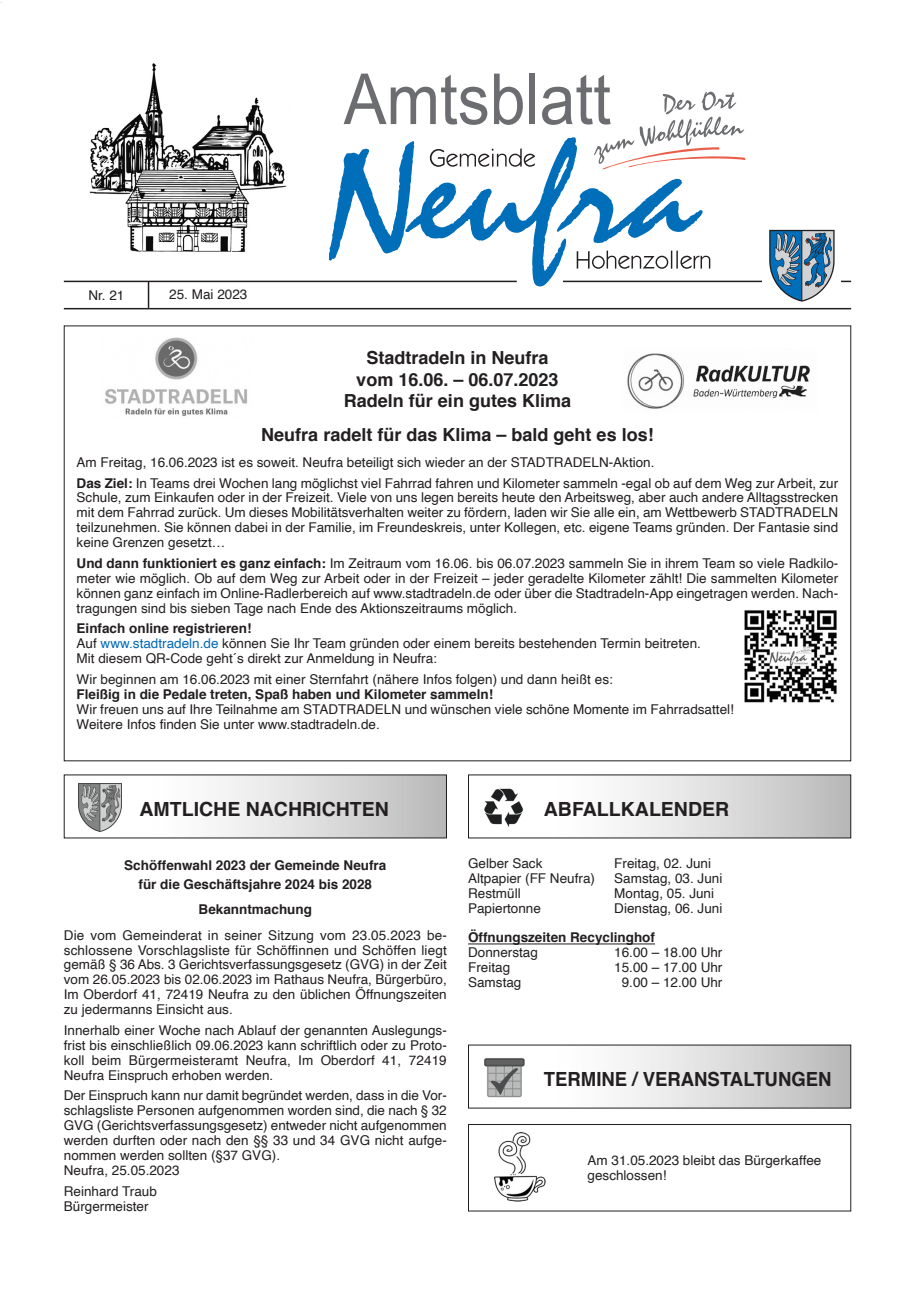
<style>
.page{position:relative;width:915px;height:1297px;background:#fff}
.page>*{position:absolute;margin:0;border:0;box-sizing:border-box;transform-origin:0 0}
.t1{font:70.5px "Arial";color:#6c6d70;scale:.91 1}
.t2{font:700 19.5px "Helvetica";color:#231f20}
.t3{font:700 19.5px "Helvetica";color:#231f20;scale:.95 1}
.t4{font:700 18px/21.6px "Helvetica";color:#231f20;text-align:center}
.t5{font:13.5px/14.9px "Helvetica";color:#231f20;text-align:justify}
.t6{font:700 13.5px "Helvetica";color:#231f20}
.t7{font:4.5px "Helvetica";color:#231f20}
.s1{font-weight:700}
.s2{color:#0069b5}
</style>
<div class="page">
<img style="left:89px;top:63px;width:198px;height:189px">
<hr style="left:64px;top:308px;width:786px;height:1px;background:#231f20">
<hr style="left:562px;top:281px;width:288px;height:1px;background:#231f20">
<hr style="left:64px;top:281px;width:452px;height:1px;background:#231f20">
<div style="left:762px;top:227px;width:78px;height:77px;background:#fff"></div>
<svg style="left:769px;top:230px;width:65px;height:72px;background:#7295ae"></svg>
<svg style="left:148px;top:282px;width:1px;height:26px"></svg>
<svg style="left:329px;top:92px;width:416px;height:194px"></svg>
<div style="left:65px;top:775px;width:381px;height:62px;background:linear-gradient(to right,#fff,#c2c2c2)"></div>
<img style="left:78px;top:783px;width:44px;height:48px">
<img style="left:627px;top:353px;width:183px;height:56px">
<img style="left:105px;top:337px;width:142px;height:79px">
<img style="left:744px;top:610px;width:93px;height:93px">
<hr style="left:468px;top:943px;width:186px;height:1px;background:#231f20">
<div style="left:468px;top:775px;width:382px;height:62px;background:linear-gradient(to right,#fff,#c1c1c2)"></div>
<img style="left:482px;top:786px;width:43px;height:43px">
<div style="left:468px;top:1124px;width:382px;height:87px;border:1px solid #231f20"></div>
<img style="left:494px;top:1132px;width:52px;height:70px">
<div style="left:468px;top:1045px;width:382px;height:63px;background:linear-gradient(to right,#fff,#c1c1c2)"></div>
<img style="left:482px;top:1056px;width:43px;height:42px">
<p class="t7" style="left:1px;top:0;width:3px">.</p>
<p class="t1" style="left:343px;top:60px;width:295px">Amtsblatt</p>
<p class="t5" style="left:88px;top:289px;width:38px">Nr. 21</p>
<p class="t5" style="left:169px;top:288px;width:80px">25. Mai 2023</p>
<p class="t4" style="left:344px;top:349px;width:229px">Stadtradeln in Neufra<br>vom 16.06. – 06.07.2023<br>Radeln für ein gutes Klima</p>
<p class="t4" style="left:261px;top:426px;width:394px">Neufra radelt für das Klima – bald geht es los!</p>
<p class="t5" style="left:77px;top:455px;width:579px">Am Freitag, 16.06.2023 ist es soweit. Neufra beteiligt sich wieder an der STADTRADELN-Aktion.</p>
<p class="t5" style="left:77px;top:476px;width:763px"><span class="s1">Das Ziel:</span> In Teams drei Wochen lang möglichst viel Fahrrad fahren und Kilometer sammeln -egal ob auf dem Weg zur Arbeit, zur Schule, zum Einkaufen oder in der Freizeit. Viele von uns legen bereits heute den Arbeitsweg, aber auch andere Alltagsstrecken mit dem Fahrrad zurück. Um dieses Mobilitätsverhalten weiter zu fördern, laden wir Sie alle ein, am Wettbewerb STADTRADELN teilzunehmen. Sie können dabei in der Familie, im Freundeskreis, unter Kollegen, etc. eigene Teams gründen. Der Fantasie sind keine Grenzen gesetzt…</p>
<p class="t5" style="left:77px;top:557px;width:763px"><span class="s1">Und dann funktioniert es ganz einfach:</span> Im Zeitraum vom 16.06. bis 06.07.2023 sammeln Sie in ihrem Team so viele Radkilo&shy;meter wie möglich. Ob auf dem Weg zur Arbeit oder in der Freizeit – jeder geradelte Kilometer zählt! Die sammelten Kilometer können ganz einfach im Online-Radlerbereich auf www.stadtradeln.de oder über die Stadtradeln-App eingetragen werden. Nach&shy;tragungen sind bis sieben Tage nach Ende des Aktionszeitraums möglich.</p>
<p class="t6" style="left:77px;top:623px;width:176px">Einfach online registrieren!</p>
<p class="t5" style="left:77px;top:637px;width:625px">Auf <span class="s2">www.stadtradeln.de</span> können Sie Ihr Team gründen oder einem bereits bestehenden Termin beitreten.</p>
<p class="t5" style="left:77px;top:652px;width:362px">Mit diesem QR-Code geht´s direkt zur Anmeldung in Neufra:</p>
<p class="t5" style="left:77px;top:673px;width:537px">Wir beginnen am 16.06.2023 mit einer Sternfahrt (nähere Infos folgen) und dann heißt es:</p>
<p class="t6" style="left:77px;top:689px;width:418px">Fleißig in die Pedale treten, Spaß haben und Kilometer sammeln!</p>
<p class="t5" style="left:77px;top:703px;width:658px">Wir freuen uns auf Ihre Teilnahme am STADTRADELN und wünschen viele schöne Momente im Fahrradsattel!</p>
<p class="t5" style="left:77px;top:718px;width:304px">Weitere Infos finden Sie unter www.stadtradeln.de.</p>
<p class="t2" style="left:139px;top:801px;width:251px">AMTLICHE NACHRICHTEN</p>
<p class="t6" style="left:124px;top:860px;width:263px">Schöffenwahl 2023 der Gemeinde Neufra</p>
<p class="t6" style="left:138px;top:879px;width:235px">für die Geschäftsjahre 2024 bis 2028</p>
<p class="t6" style="left:198px;top:904px;width:115px">Bekanntmachung</p>
<p class="t5" style="left:64px;top:928px;width:384px">Die vom Gemeinderat in seiner Sitzung vom 23.05.2023 be&shy;schlossene Vorschlagsliste für Schöffinnen und Schöffen liegt gemäß § 36 Abs. 3 Gerichtsverfassungsgesetz (GVG) in der Zeit vom 26.05.2023 bis 02.06.2023 im Rathaus Neufra, Bürgerbüro, Im Oberdorf 41, 72419 Neufra zu den üblichen Öffnungszeiten zu jedermanns Einsicht aus.</p>
<p class="t5" style="left:64px;top:1024px;width:384px">Innerhalb einer Woche nach Ablauf der genannten Auslegungs&shy;frist bis einschließlich 09.06.2023 kann schriftlich oder zu Proto&shy;koll beim Bürgermeisteramt Neufra, Im Oberdorf 41, 72419<br>Neufra Einspruch erhoben werden.</p>
<p class="t5" style="left:64px;top:1089px;width:384px">Der Einspruch kann nur damit begründet werden, dass in die Vor&shy;schlagsliste Personen aufgenommen worden sind, die nach § 32<br>GVG (Gerichtsverfassungsgesetz) entweder nicht aufgenommen werden durften oder nach den §§ 33 und 34 GVG nicht aufge&shy;nommen werden sollten (§37 GVG).</p>
<p class="t5" style="left:64px;top:1164px;width:117px">Neufra, 25.05.2023</p>
<p class="t5" style="left:64px;top:1185px;width:95px">Reinhard Traub</p>
<p class="t5" style="left:64px;top:1199px;width:86px">Bürgermeister</p>
<p class="t2" style="left:543px;top:801px;width:187px">ABFALLKALENDER</p>
<p class="t5" style="left:468px;top:857px;width:76px">Gelber Sack</p>
<p class="t5" style="left:614px;top:857px;width:98px">Freitag, 02. Juni</p>
<p class="t5" style="left:468px;top:872px;width:128px">Altpapier (FF Neufra)</p>
<p class="t5" style="left:614px;top:872px;width:110px">Samstag, 03. Juni</p>
<p class="t5" style="left:468px;top:887px;width:54px">Restmüll</p>
<p class="t5" style="left:614px;top:887px;width:101px">Montag, 05. Juni</p>
<p class="t5" style="left:468px;top:902px;width:74px">Papiertonne</p>
<p class="t5" style="left:614px;top:902px;width:110px">Dienstag, 06. Juni</p>
<p class="t6" style="left:468px;top:932px;width:188px">Öffnungszeiten Recyclinghof</p>
<p class="t5" style="left:468px;top:946px;width:71px">Donnerstag</p>
<p class="t5" style="left:614px;top:946px;width:110px">16.00 – 18.00 Uhr</p>
<p class="t5" style="left:468px;top:961px;width:44px">Freitag</p>
<p class="t5" style="left:614px;top:961px;width:110px">15.00 – 17.00 Uhr</p>
<p class="t5" style="left:468px;top:976px;width:55px">Samstag</p>
<p class="t5" style="left:621px;top:976px;width:102px">9.00 – 12.00 Uhr</p>
<p class="t3" style="left:543px;top:1071px;width:304px">TERMINE / VERANSTALTUNGEN</p>
<p class="t5" style="left:587px;top:1154px;width:235px">Am 31.05.2023 bleibt das Bürgerkaffee geschlossen!</p>
</div>
